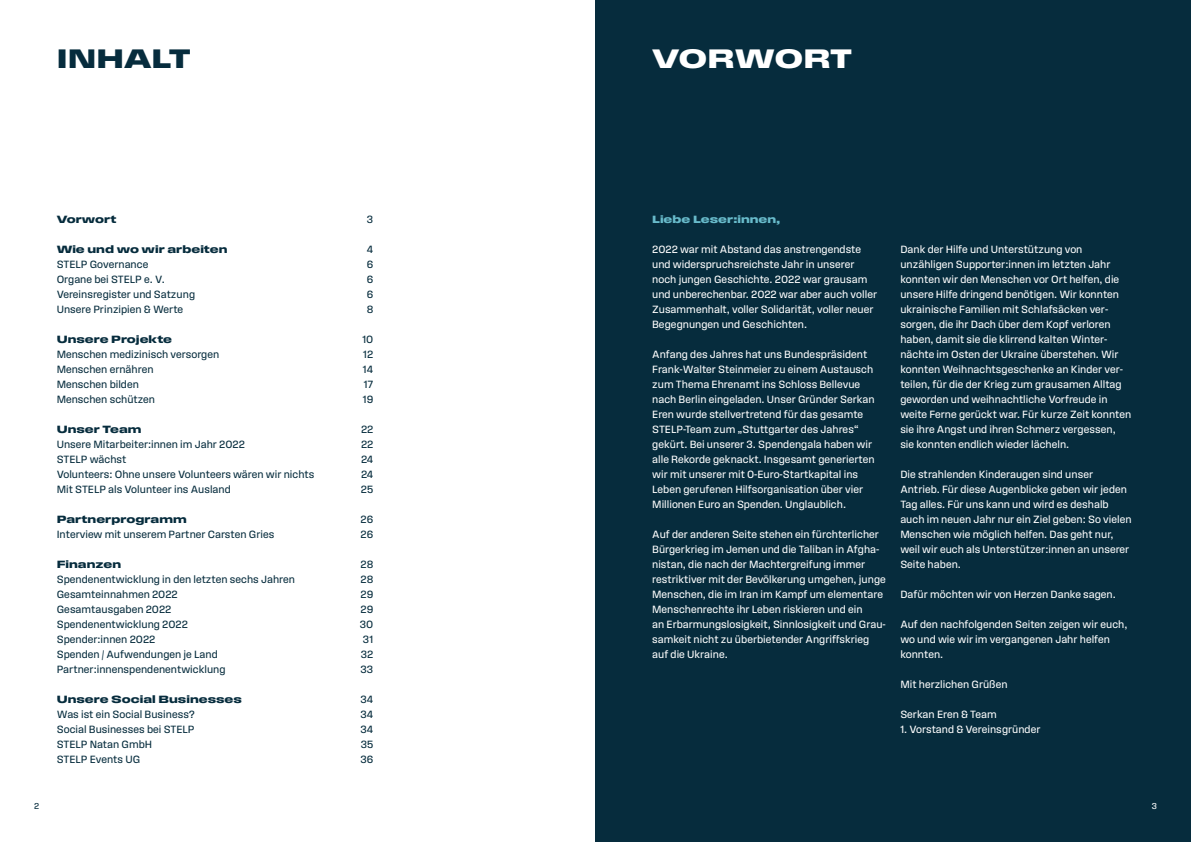
<style>
.page{position:relative;width:1191px;height:842px;background:#fff}
.page>*{position:absolute;margin:0;border:0;box-sizing:border-box;transform-origin:0 0}
.t1{font:28px "Field Gothic No.84 Demi X Wide";letter-spacing:-.005em;color:#fff}
.t2{font:28px "Field Gothic No.84 Demi X Wide";color:#062c3d}
.t3{font:11px/15px "Field Gothic No.62";color:#fff}
.t4{font:11px "Field Gothic No.62";color:#062c3d}
.t5{font:11px "Field Gothic No.84 Demi X Wide";color:#062c3d}
.t6{font:11px "Field Gothic No.84 Demi X Wide";color:#68bbcb}
.t7{font:9px "Field Gothic No.62";color:#062c3d}
.t8{font:9px "Field Gothic No.62";color:#fff}
</style>
<div class="page">
<div style="left:595px;top:0;width:596px;height:842px;background:#062c3d"></div>
<h1 class="t2" style="left:57px;top:43px;width:136px">INHALT</h1>
<h1 class="t1" style="left:652px;top:43px;width:201px">VORWORT</h1>
<p class="t5" style="left:57px;top:213px;width:61px">Vorwort</p>
<p class="t4" style="left:367px;top:214px;width:8px">3</p>
<p class="t5" style="left:57px;top:243px;width:172px">Wie und wo wir arbeiten</p>
<p class="t4" style="left:367px;top:244px;width:8px">4</p>
<p class="t4" style="left:57px;top:259px;width:93px">STELP Governance</p>
<p class="t4" style="left:367px;top:259px;width:8px">6</p>
<p class="t4" style="left:57px;top:274px;width:110px">Organe bei STELP e. V.</p>
<p class="t4" style="left:367px;top:274px;width:8px">6</p>
<p class="t4" style="left:57px;top:289px;width:140px">Vereinsregister und Satzung</p>
<p class="t4" style="left:367px;top:289px;width:8px">6</p>
<p class="t4" style="left:57px;top:304px;width:128px">Unsere Prinzipien &amp; Werte</p>
<p class="t4" style="left:367px;top:304px;width:8px">8</p>
<p class="t5" style="left:57px;top:333px;width:117px">Unsere Projekte</p>
<p class="t4" style="left:362px;top:334px;width:12px">10</p>
<p class="t4" style="left:57px;top:349px;width:164px">Menschen medizinisch versorgen</p>
<p class="t4" style="left:363px;top:349px;width:12px">12</p>
<p class="t4" style="left:57px;top:364px;width:98px">Menschen ernähren</p>
<p class="t4" style="left:363px;top:364px;width:12px">14</p>
<p class="t4" style="left:57px;top:379px;width:84px">Menschen bilden</p>
<p class="t4" style="left:364px;top:379px;width:11px">17</p>
<p class="t4" style="left:57px;top:394px;width:100px">Menschen schützen</p>
<p class="t4" style="left:363px;top:394px;width:12px">19</p>
<p class="t5" style="left:57px;top:423px;width:86px">Unser Team</p>
<p class="t4" style="left:361px;top:424px;width:14px">22</p>
<p class="t4" style="left:57px;top:439px;width:190px">Unsere Mitarbeiter:innen im Jahr 2022</p>
<p class="t4" style="left:361px;top:439px;width:14px">22</p>
<p class="t4" style="left:57px;top:454px;width:71px">STELP wächst</p>
<p class="t4" style="left:361px;top:454px;width:14px">24</p>
<p class="t4" style="left:57px;top:469px;width:259px">Volunteers: Ohne unsere Volunteers wären wir nichts</p>
<p class="t4" style="left:361px;top:469px;width:14px">24</p>
<p class="t4" style="left:57px;top:484px;width:176px">Mit STELP als Volunteer ins Ausland</p>
<p class="t4" style="left:361px;top:484px;width:14px">25</p>
<p class="t5" style="left:57px;top:513px;width:131px">Partnerprogramm</p>
<p class="t4" style="left:360px;top:514px;width:14px">26</p>
<p class="t4" style="left:57px;top:529px;width:219px">Interview mit unserem Partner Carsten Gries</p>
<p class="t4" style="left:360px;top:529px;width:14px">26</p>
<p class="t5" style="left:57px;top:558px;width:66px">Finanzen</p>
<p class="t4" style="left:360px;top:559px;width:14px">28</p>
<p class="t4" style="left:57px;top:574px;width:240px">Spendenentwicklung in den letzten sechs Jahren</p>
<p class="t4" style="left:360px;top:574px;width:14px">28</p>
<p class="t4" style="left:57px;top:589px;width:123px">Gesamteinnahmen 2022</p>
<p class="t4" style="left:360px;top:589px;width:14px">29</p>
<p class="t4" style="left:57px;top:604px;width:116px">Gesamtausgaben 2022</p>
<p class="t4" style="left:360px;top:604px;width:14px">29</p>
<p class="t4" style="left:57px;top:619px;width:133px">Spendenentwicklung 2022</p>
<p class="t4" style="left:360px;top:619px;width:15px">30</p>
<p class="t4" style="left:57px;top:634px;width:100px">Spender:innen 2022</p>
<p class="t4" style="left:363px;top:634px;width:12px">31</p>
<p class="t4" style="left:57px;top:649px;width:163px">Spenden / Aufwendungen je Land</p>
<p class="t4" style="left:361px;top:649px;width:14px">32</p>
<p class="t4" style="left:57px;top:664px;width:170px">Partner:innenspendenentwicklung</p>
<p class="t4" style="left:360px;top:664px;width:14px">33</p>
<p class="t5" style="left:57px;top:694px;width:187px">Unsere Social Businesses</p>
<p class="t4" style="left:360px;top:694px;width:14px">34</p>
<p class="t4" style="left:57px;top:709px;width:140px">Was ist ein Social Business?</p>
<p class="t4" style="left:360px;top:709px;width:14px">34</p>
<p class="t4" style="left:57px;top:724px;width:139px">Social Businesses bei STELP</p>
<p class="t4" style="left:360px;top:724px;width:14px">34</p>
<p class="t4" style="left:57px;top:739px;width:97px">STELP Natan GmbH</p>
<p class="t4" style="left:361px;top:739px;width:14px">35</p>
<p class="t4" style="left:57px;top:754px;width:85px">STELP Events UG</p>
<p class="t4" style="left:360px;top:754px;width:15px">36</p>
<p class="t6" style="left:652px;top:213px;width:130px">Liebe Leser:innen,</p>
<p class="t3" style="left:652px;top:242px;width:226px">2022 war mit Abstand das anstrengendste und widerspruchsreichste Jahr in unserer noch jungen Geschichte. 2022 war grausam und unberechenbar. 2022 war aber auch voller Zusammenhalt, voller Solidarität, voller neuer Begegnungen und Geschichten.</p>
<p class="t3" style="left:652px;top:347px;width:224px">Anfang des Jahres hat uns Bundespräsident Frank-Walter Steinmeier zu einem Austausch zum Thema Ehrenamt ins Schloss Bellevue nach Berlin eingeladen. Unser Gründer Serkan Eren wurde stellvertretend für das gesamte STELP-Team zum „Stuttgarter des Jahres“ gekürt. Bei unserer 3. Spendengala haben wir alle Rekorde geknackt. Insgesamt generierten wir mit unserer mit 0-Euro-Startkapital ins Leben gerufenen Hilfsorganisation über vier Millionen Euro an Spenden. Unglaublich.</p>
<p class="t3" style="left:652px;top:527px;width:235px">Auf der anderen Seite stehen ein fürchterlicher Bürgerkrieg im Jemen und die Taliban in Afgha&shy;nistan, die nach der Machtergreifung immer restriktiver mit der Bevölkerung umgehen, junge Menschen, die im Iran im Kampf um elementare Menschenrechte ihr Leben riskieren und ein<br>an Erbarmungslosigkeit, Sinnlosigkeit und Grau&shy;samkeit nicht zu überbietender Angriffskrieg auf die Ukraine.</p>
<p class="t3" style="left:900px;top:242px;width:232px">Dank der Hilfe und Unterstützung von unzähligen Supporter:innen im letzten Jahr konnten wir den Menschen vor Ort helfen, die unsere Hilfe dringend benötigen. Wir konnten ukrainische Familien mit Schlafsäcken ver&shy;sorgen, die ihr Dach über dem Kopf verloren haben, damit sie die klirrend kalten Winter&shy;nächte im Osten der Ukraine überstehen. Wir konnten Weihnachtsgeschenke an Kinder ver&shy;teilen, für die der Krieg zum grausamen Alltag geworden und weihnachtliche Vorfreude in weite Ferne gerückt war. Für kurze Zeit konnten sie ihre Angst und ihren Schmerz vergessen, sie konnten endlich wieder lächeln.</p>
<p class="t3" style="left:900px;top:467px;width:233px">Die strahlenden Kinderaugen sind unser Antrieb. Für diese Augenblicke geben wir jeden Tag alles. Für uns kann und wird es deshalb auch im neuen Jahr nur ein Ziel geben: So vielen Menschen wie möglich helfen. Das geht nur, weil wir euch als Unterstützer:innen an unserer Seite haben.</p>
<p class="t3" style="left:900px;top:587px;width:217px">Dafür möchten wir von Herzen Danke sagen.</p>
<p class="t3" style="left:900px;top:617px;width:229px">Auf den nachfolgenden Seiten zeigen wir euch, wo und wie wir im vergangenen Jahr helfen konnten.</p>
<p class="t3" style="left:900px;top:677px;width:109px">Mit herzlichen Grüßen</p>
<p class="t3" style="left:900px;top:707px;width:98px">Serkan Eren &amp; Team</p>
<p class="t3" style="left:900px;top:722px;width:142px">1. Vorstand &amp; Vereinsgründer</p>
<p class="t7" style="left:34px;top:801px;width:7px">2</p>
<p class="t8" style="left:1151px;top:801px;width:7px">3</p>
</div>
